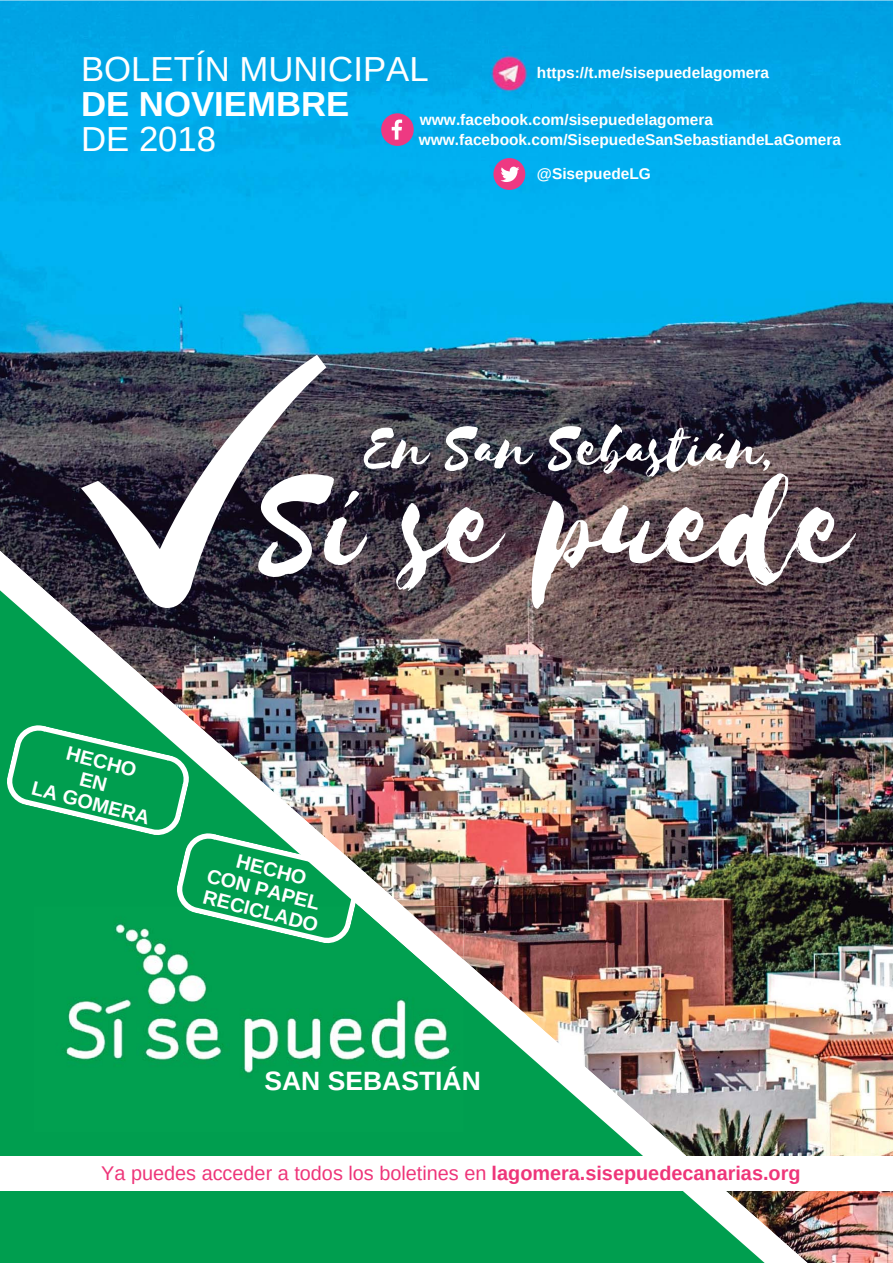
<style>
.page{position:relative;width:893px;height:1263px;background:#fff}
.page>*{position:absolute;margin:0;border:0;box-sizing:border-box;transform-origin:0 0}
.t1{font:34.8px "Arimo";color:#fff}
.t2{font:700 34.8px "Arimo";color:#fff}
.t3{font:700 26.55px "Arimo";color:#fff}
.t4{font:19.8px "Arimo";color:#ee3579}
.t5{font:700 19.8px/21.5px "Arimo";color:#fff;text-align:center}
.t6{font:700 15.45px/20.2px "Arimo";color:#fff}
.s1{font-weight:700}
</style>
<div class="page">
<img style="left:0;top:0;width:893px;height:580px">
<img style="left:0;top:580px;width:893px;height:683px">
<svg style="left:81px;top:355px;width:245px;height:253px"></svg>
<svg style="left:257px;top:424px;width:599px;height:185px"></svg>
<div style="left:0;top:1156px;width:893px;height:35px;background:#fff"></div>
<img style="left:34px;top:906px;width:430px;height:226px">
<img style="left:5px;top:723px;width:356px;height:223px">
<img style="left:483px;top:46px;width:53px;height:53px">
<svg style="left:381px;top:113px;width:33px;height:33px"></svg>
<div style="left:493px;top:158px;width:32px;height:32px;background:#ee3982;border-radius:50%"></div>
<svg style="left:500px;top:167px;width:19px;height:15px"></svg>
<h1 class="t1" style="left:81px;top:50px;width:349px">BOLETÍN MUNICIPAL</h1>
<h1 class="t2" style="left:81px;top:85px;width:270px">DE NOVIEMBRE</h1>
<h1 class="t1" style="left:81px;top:120px;width:137px">DE 2018</h1>
<p class="t6" style="left:537px;top:62px;width:234px">https://t.me/sisepuedelagomera</p>
<p class="t6" style="left:419px;top:110px;width:424px">www.facebook.com/sisepuedelagomera www.facebook.com/SisepuedeSanSebastiandeLaGomera</p>
<p class="t6" style="left:537px;top:164px;width:115px">@SisepuedeLG</p>
<p class="t5" style="left:45px;top:736px;width:123px;rotate:14deg">HECHO<br>EN<br>LA GOMERA</p>
<p class="t5" style="left:215px;top:844px;width:121px;rotate:14deg">HECHO<br>CON PAPEL<br>RECICLADO</p>
<h2 class="t3" style="left:264px;top:1066px;width:218px">SAN SEBASTIÁN</h2>
<p class="t4" style="left:101px;top:1162px;width:701px">Ya puedes acceder a todos los boletines en <span class="s1">lagomera.sisepuedecanarias.org</span></p>
</div>
